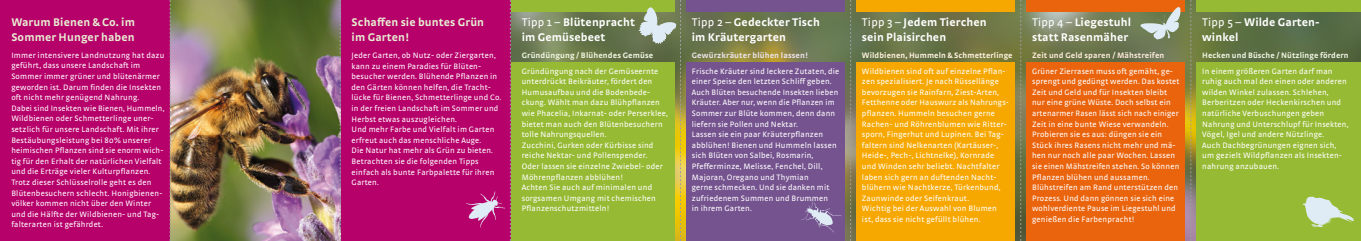
<style>
.page{position:relative;width:1361px;height:241px;background:#fff}
.page>*{position:absolute;margin:0;border:0;box-sizing:border-box;transform-origin:0 0}
.t1{font:700 11.7px/15px "Strada";letter-spacing:.01em;color:#fff}
.t2{font:700 11.7px/15px "Strada";letter-spacing:.01em;color:#e8eed2}
.t3{font:8.2px/10.6px "Strada";letter-spacing:.025em;color:#fff}
.t4{font:700 8.2px "Strada";letter-spacing:.015em;color:#f1f5e4}
.t5{font:700 8.2px "Strada";letter-spacing:.015em;color:#fff2df}
.t6{font:700 8.2px "Strada";letter-spacing:.015em;color:#fdeada}
.t7{font:700 8.2px "Strada";letter-spacing:.015em;color:#eae4ee}
.s1{font-weight:400}
</style>
<div class="page">
<img style="left:511px;top:0;width:850px;height:241px">
<div style="left:686px;top:63px;width:159px;height:178px;background:#75538f"></div>
<div style="left:686px;top:0;width:159px;height:11px;background:#75538f"></div>
<div style="left:856px;top:0;width:159px;height:11px;background:#f7a800"></div>
<div style="left:856px;top:63px;width:159px;height:178px;background:#f7a800"></div>
<div style="left:1026px;top:63px;width:159px;height:178px;background:#ea640d"></div>
<div style="left:1026px;top:0;width:159px;height:11px;background:#ea640d"></div>
<div style="left:510px;top:63px;width:165px;height:178px;background:#97ba34"></div>
<div style="left:510px;top:0;width:165px;height:11px;background:#97ba34"></div>
<svg style="left:801px;top:198px;width:41px;height:35px"></svg>
<div style="left:1196px;top:63px;width:165px;height:178px;background:#97ba34"></div>
<div style="left:1196px;top:0;width:165px;height:11px;background:#97ba34"></div>
<svg style="left:1302px;top:197px;width:52px;height:31px"></svg>
<div style="left:0;top:0;width:170px;height:241px;background:#b6006a"></div>
<div style="left:340px;top:0;width:170px;height:241px;background:#b6006a"></div>
<svg style="left:1140px;top:7px;width:40px;height:32px"></svg>
<img style="left:171px;top:0;width:169px;height:241px">
<svg style="left:340px;top:0;width:1px;height:241px"></svg>
<svg style="left:170px;top:0;width:1px;height:241px"></svg>
<svg style="left:466px;top:0;width:45px;height:241px"></svg>
<svg style="left:638px;top:0;width:43px;height:241px"></svg>
<svg style="left:850px;top:0;width:1px;height:241px"></svg>
<svg style="left:1020px;top:0;width:1px;height:241px"></svg>
<svg style="left:1190px;top:0;width:1px;height:241px"></svg>
<h1 class="t2" style="left:11px;top:14px;width:125px">Warum Bienen &amp; Co. im<br>Sommer Hunger haben</h1>
<p class="t3" style="left:11px;top:50px;width:155px">Immer intensivere Landnutzung hat dazu geführt, dass unsere Landschaft im Sommer immer grüner und blütenärmer geworden ist. Darum finden die Insekten oft nicht mehr genügend Nahrung.<br>Dabei sind Insekten wie Bienen, Hummeln, Wildbienen oder Schmetterlinge uner&shy;setzlich für unsere Landschaft. Mit ihrer Bestäubungsleistung bei 80% unserer heimischen Pflanzen sind sie enorm wich&shy;tig für den Erhalt der natürlichen Vielfalt und die Erträge vieler Kulturpflanzen.<br>Trotz dieser Schlüsselrolle geht es den Blütenbesuchern schlecht. Honigbienen&shy;völker kommen nicht über den Winter und die Hälfte der Wildbienen- und Tag&shy;falterarten ist gefährdet.</p>
<h1 class="t2" style="left:351px;top:14px;width:134px">Schaffen sie buntes Grün im Garten!</h1>
<p class="t3" style="left:351px;top:50px;width:151px">Jeder Garten, ob Nutz- oder Ziergarten, kann zu einem Paradies für Blüten&shy;besucher werden. Blühende Pflanzen in den Gärten können helfen, die Tracht&shy;lücke für Bienen, Schmetterlinge und Co. in der freien Landschaft im Sommer und Herbst etwas auszugleichen.<br>Und mehr Farbe und Vielfalt im Garten erfreut auch das menschliche Auge.<br>Die Natur hat mehr als Grün zu bieten.<br>Betrachten sie die folgenden Tipps einfach als bunte Farbpalette für ihren Garten.</p>
<h1 class="t1" style="left:522px;top:14px;width:115px"><span class="s1">Tipp 1 –</span> Blütenpracht im Gemüsebeet</h1>
<p class="t4" style="left:522px;top:50px;width:133px">Gründüngung / Blühendes Gemüse</p>
<p class="t3" style="left:522px;top:65px;width:148px">Gründüngung nach der Gemüseernte unterdrückt Beikräuter, fördert den Humusaufbau und die Bodenbede&shy;ckung. Wählt man dazu Blühpflanzen wie Phacelia, Inkarnat- oder Perserklee, bietet man auch den Blütenbesuchern tolle Nahrungsquellen.<br>Zucchini, Gurken oder Kürbisse sind reiche Nektar- und Pollenspender.<br>Oder lassen sie einzelne Zwiebel- oder Möhrenpflanzen abblühen!<br>Achten Sie auch auf minimalen und sorgsamen Umgang mit chemischen Pflanzenschutzmitteln!</p>
<h1 class="t1" style="left:692px;top:14px;width:130px"><span class="s1">Tipp 2 –</span> Gedeckter Tisch im Kräutergarten</h1>
<p class="t7" style="left:692px;top:50px;width:117px">Gewürzkräuter blühen lassen!</p>
<p class="t3" style="left:692px;top:65px;width:149px">Frische Kräuter sind leckere Zutaten, die einer Speise den letzten Schliff geben.<br>Auch Blüten besuchende Insekten lieben Kräuter. Aber nur, wenn die Pflanzen im Sommer zur Blüte kommen, denn dann liefern sie Pollen und Nektar.<br>Lassen sie ein paar Kräuterpflanzen abblühen! Bienen und Hummeln lassen sich Blüten von Salbei, Rosmarin, Pfefferminze, Melisse, Fenchel, Dill, Majoran, Oregano und Thymian<br>gerne schmecken. Und sie danken mit zufriedenem Summen und Brummen<br>in ihrem Garten.</p>
<p class="t3" style="left:862px;top:65px;width:148px">Wildbienen sind oft auf einzelne Pflan&shy;zen spezialisiert. Je nach Rüssellänge bevorzugen sie Rainfarn, Ziest-Arten, Fetthenne oder Hauswurz als Nahrungs&shy;pflanzen. Hummeln besuchen gerne Rachen- und Röhrenblumen wie Ritter&shy;sporn, Fingerhut und Lupinen. Bei Tag&shy;faltern sind Nelkenarten (Kartäuser-, Heide-, Pech-, Lichtnelke), Kornrade und Winden sehr beliebt. Nachtfalter laben sich gern an duftenden Nacht&shy;blühern wie Nachtkerze, Türkenbund, Zaunwinde oder Seifenkraut.<br>Wichtig bei der Auswahl von Blumen ist, dass sie nicht gefüllt blühen.</p>
<h1 class="t1" style="left:862px;top:14px;width:126px"><span class="s1">Tipp 3 –</span> Jedem Tierchen sein Plaisirchen</h1>
<p class="t5" style="left:862px;top:50px;width:152px">Wildbienen, Hummeln &amp; Schmetterlinge</p>
<h1 class="t1" style="left:1032px;top:14px;width:100px"><span class="s1">Tipp 4 –</span> Liegestuhl statt Rasenmäher</h1>
<p class="t6" style="left:1032px;top:50px;width:134px">Zeit und Geld sparen / Mähstreifen</p>
<p class="t3" style="left:1032px;top:65px;width:149px">Grüner Zierrasen muss oft gemäht, ge&shy;sprengt und gedüngt werden. Das kostet Zeit und Geld und für Insekten bleibt nur eine grüne Wüste. Doch selbst ein artenarmer Rasen lässt sich nach einiger Zeit in eine bunte Wiese verwandeln.<br>Probieren sie es aus: düngen sie ein Stück ihres Rasens nicht mehr und mä&shy;hen nur noch alle paar Wochen. Lassen sie einen Mähstreifen stehen. So können Pflanzen blühen und aussamen.<br>Blühstreifen am Rand unterstützen den Prozess. Und dann gönnen sie sich eine wohlverdiente Pause im Liegestuhl und genießen die Farbenpracht!</p>
<h1 class="t1" style="left:1202px;top:14px;width:118px"><span class="s1">Tipp 5 –</span> Wilde Garten&shy;winkel</h1>
<p class="t4" style="left:1202px;top:50px;width:148px">Hecken und Büsche / Nützlinge fördern</p>
<p class="t3" style="left:1202px;top:65px;width:148px">In einem größeren Garten darf man ruhig auch mal den einen oder anderen wilden Winkel zulassen. Schlehen, Berberitzen oder Heckenkirschen und natürliche Verbuschungen geben Nahrung und Unterschlupf für Insekten, Vögel, Igel und andere Nützlinge.<br>Auch Dachbegrünungen eignen sich, um gezielt Wildpflanzen als Insekten&shy;nahrung anzubauen.</p>
</div>
